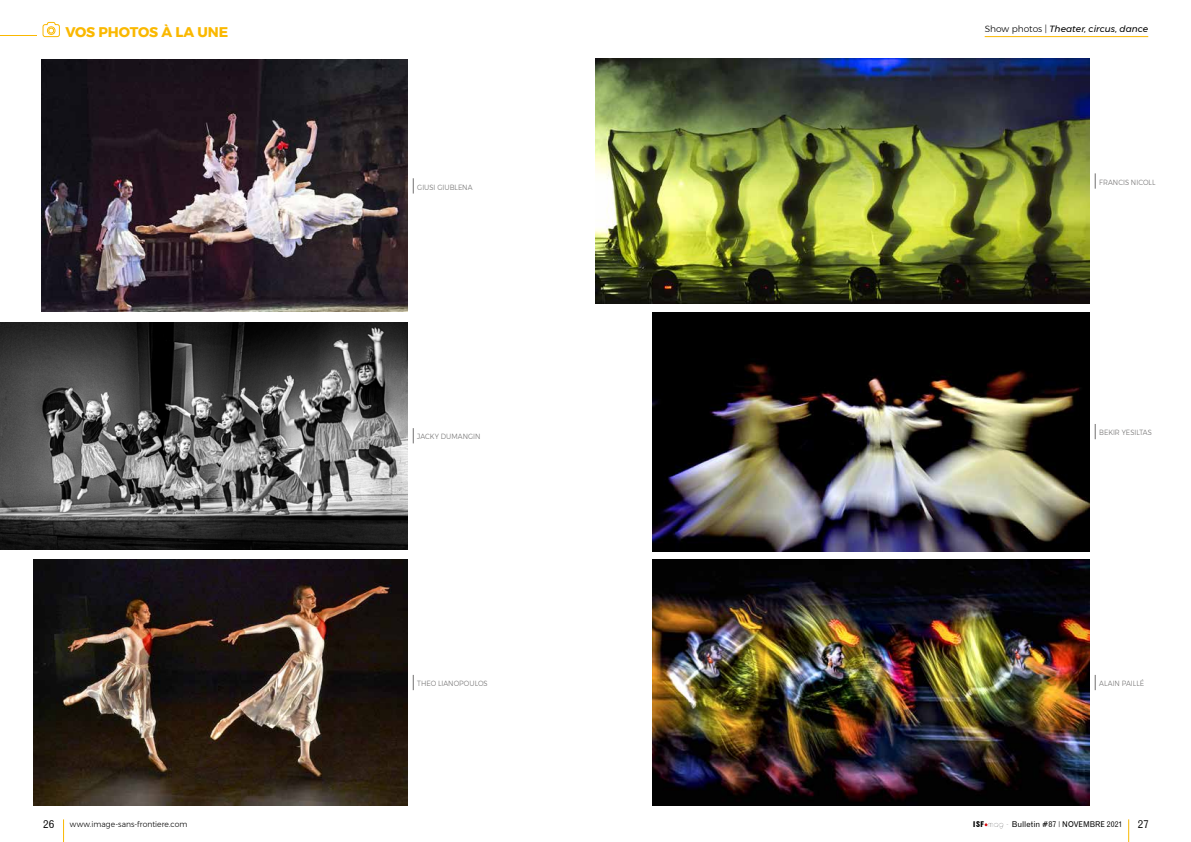
<style>
.page{position:relative;width:1191px;height:842px;background:#fff}
.page>*{position:absolute;margin:0;border:0;box-sizing:border-box;transform-origin:0 0}
.t1{font:700 14px "Montserrat";letter-spacing:-.01em;color:#fab800}
.t2{font:11px "Gothic 720 BT Roman B";color:#000}
.t3{font:italic 9px "Montserrat";color:#000}
.t4{font:8px "Gothic 720 BT Roman B";letter-spacing:.005em;color:#000}
.t5{font:300 8px "Montserrat";letter-spacing:.005em;color:#000;scale:.95 1}
.t6{font:300 7.5px "Montserrat";letter-spacing:.005em;color:#706f6f;scale:.9 1}
.s1{font-weight:300;font-style:normal}
.s2{font-family:"Gothic No 13 BT"}
.s3{font-family:"Circle D";font-size:8.2px}
.s4{font-family:"Helvetica Neue LT Std";font-weight:300;font-stretch:condensed}
</style>
<div class="page">
<hr style="left:0;top:36px;width:37px;height:1px;background:#fab800">
<img style="left:595px;top:59px;width:494px;height:245px">
<img style="left:42px;top:60px;width:365px;height:252px">
<img style="left:652px;top:312px;width:437px;height:239px">
<img style="left:0;top:322px;width:407px;height:227px">
<img style="left:652px;top:560px;width:437px;height:245px">
<img style="left:34px;top:560px;width:373px;height:245px">
<svg style="left:413px;top:178px;width:1px;height:16px"></svg>
<svg style="left:1095px;top:173px;width:1px;height:16px"></svg>
<svg style="left:413px;top:428px;width:1px;height:15px"></svg>
<svg style="left:1095px;top:424px;width:1px;height:15px"></svg>
<svg style="left:413px;top:675px;width:1px;height:15px"></svg>
<svg style="left:1095px;top:675px;width:1px;height:15px"></svg>
<hr style="left:984px;top:36px;width:164px;height:1px;background:#fab800">
<svg style="left:42px;top:21px;width:18px;height:17px"></svg>
<svg style="left:1128px;top:819px;width:1px;height:23px"></svg>
<svg style="left:63px;top:819px;width:1px;height:23px"></svg>
<h1 class="t1" style="left:65px;top:21px;width:164px">VOS PHOTOS À LA UNE</h1>
<p class="t3" style="left:984px;top:22px;width:165px"><span class="s1">Show photos |</span> Theater, circus, dance</p>
<p class="t6" style="left:417px;top:181px;width:63px">GIUSI GIUBLENA</p>
<p class="t6" style="left:417px;top:431px;width:72px">JACKY DUMANGIN</p>
<p class="t6" style="left:1099px;top:176px;width:64px">FRANCIS NICOLL</p>
<p class="t6" style="left:1099px;top:427px;width:60px">BEKIR YESILTAS</p>
<p class="t6" style="left:417px;top:678px;width:80px">THEO LIANOPOULOS</p>
<p class="t6" style="left:1099px;top:678px;width:51px">ALAIN PAILLÉ</p>
<h2 class="t2" style="left:43px;top:817px;width:13px">26</h2>
<p class="t5" style="left:70px;top:818px;width:125px">www.image-sans-frontiere.com</p>
<p class="t4" style="left:973px;top:819px;width:151px"><span class="s2">ISF</span> <span class="s3">mag -</span> Bulletin #87 <span class="s4">|</span> NOVEMBRE 2021</p>
<h2 class="t2" style="left:1138px;top:817px;width:13px">27</h2>
</div>
